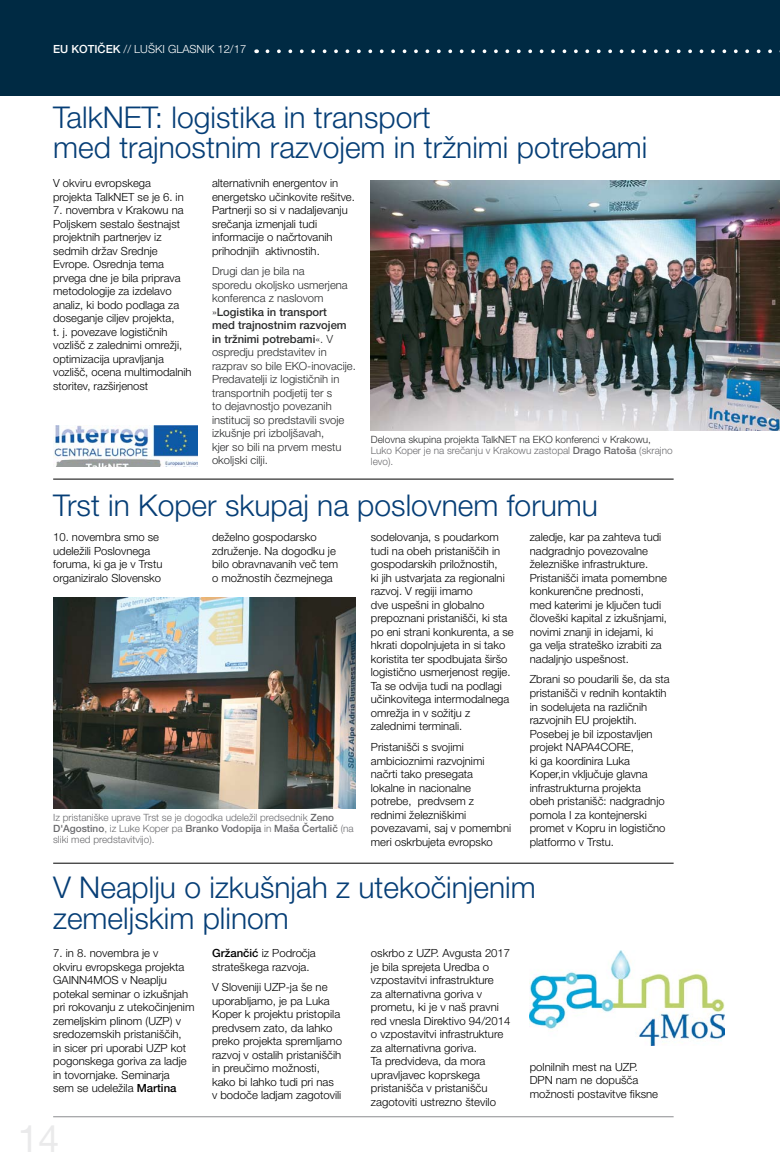
<style>
.page{position:relative;width:780px;height:1170px;background:#fff}
.page>*{position:absolute;margin:0;border:0;box-sizing:border-box;transform-origin:0 0}
.t1{font:37.5px "AA Helvetica";color:#eaeaeb}
.t2{font:30px/30px "Helvetica L";color:#063e76}
.t3{font:11.25px/13.5px "Helvetica L";color:#000}
.t4{font:11.25px/13.5px "Helvetica L";color:#2b2c2d}
.t5{font:11.25px/13.5px "Helvetica LB";color:#2b2c2d}
.t6{font:11.25px "Helvetica LB";color:#fff}
.t7{font:11.25px "Helvetica L";color:#fff}
.t8{font:10px/11.2px "Helvetica L";color:#2b2c2d}
.t9{font:10px "Helvetica L";color:#6a6a6d}
.t10{font:10px "Helvetica LB";color:#6a6a6d}
.s1{font-family:"Helvetica L"}
.s2{color:#6a6a6d}
.s3{font-family:"Helvetica LB";color:#6a6a6d}
.s4{font-family:"Helvetica LB"}
</style>
<div class="page">
<hr style="left:53px;top:1116px;width:620px;height:1px;background:#8b8c8f">
<div style="left:0;top:0;width:780px;height:96px;background:#002a43"></div>
<svg style="left:267px;top:49px;width:513px;height:4px"></svg>
<img style="left:371px;top:180px;width:409px;height:250px">
<img style="left:53px;top:425px;width:144px;height:41px">
<hr style="left:53px;top:478px;width:620px;height:1px;background:#000">
<hr style="left:53px;top:862px;width:620px;height:1px;background:#000">
<img style="left:53px;top:598px;width:303px;height:210px">
<img style="left:529px;top:950px;width:195px;height:95px">
<p class="t6" style="left:53px;top:42px;width:88px">EU KOTIČEK <span class="s1">// luški</span></p>
<p class="t7" style="left:168px;top:42px;width:8px">glasnik</p>
<p class="t7" style="left:217px;top:42px;width:30px">12/17</p>
<h2 class="t2" style="left:53px;top:101px;width:595px">TalkNET: logistika in transport<br>med trajnostnim razvojem in tržnimi potrebami</h2>
<p class="t3" style="left:53px;top:176px;width:132px">V okviru evropskega projekta TalkNET se je 6. in</p>
<p class="t3" style="left:53px;top:203px;width:140px">7. novembra v Krakowu na<br>Poljskem sestalo šestnajst projektnih partnerjev iz sedmih držav Srednje<br>Evrope. Osrednja tema prvega dne je bila priprava metodologije za izdelavo analiz, ki bodo podlaga za doseganje ciljev projekta,<br>t. j. povezave logističnih vozlišč z zalednimi omrežji, optimizacija upravljanja vozlišč, ocena multimodalnih storitev, razširjenost</p>
<p class="t3" style="left:212px;top:176px;width:144px">alternativnih energentov in energetsko učinkovite rešitve.<br>Partnerji so si v nadaljevanju srečanja izmenjali tudi informacije o načrtovanih prihodnjih aktivnostih.</p>
<p class="t4" style="left:212px;top:264px;width:137px">Drugi dan je bila na<br>sporedu okoljsko usmerjena konferenca z naslovom</p>
<p class="t5" style="left:212px;top:305px;width:136px"><span class="s1">»</span>Logistika in transport med trajnostnim razvojem in tržnimi potrebami<span class="s1">«. V</span></p>
<p class="t4" style="left:212px;top:345px;width:145px">ospredju predstavitev in razprav so bile EKO-inovacije.<br>Predavatelji iz logističnih in transportnih podjetij ter s<br>to dejavnostjo povezanih institucij so predstavili svoje izkušnje pri izboljšavah,<br>kjer so bili na prvem mestu okoljski cilji.</p>
<p class="t8" style="left:371px;top:433px;width:303px">Delovna skupina projekta TalkNET na EKO konferenci v Krakowu,<br><span class="s2">Luko Koper je na srečanju v Krakowu zastopal</span> <span class="s3">Drago Ratoša</span> <span class="s2">(skrajno levo).</span></p>
<h2 class="t2" style="left:53px;top:489px;width:546px">Trst in Koper skupaj na poslovnem forumu</h2>
<p class="t3" style="left:53px;top:530px;width:111px">10. novembra smo se udeležili Poslovnega foruma, ki ga je v Trstu organiziralo Slovensko</p>
<p class="t3" style="left:212px;top:530px;width:128px">deželno gospodarsko združenje. Na dogodku je bilo obravnavanih več tem o možnostih čezmejnega</p>
<p class="t3" style="left:371px;top:530px;width:144px">sodelovanja, s poudarkom tudi na obeh pristaniščih in gospodarskih priložnostih,<br>ki jih ustvarjata za regionalni razvoj. V regiji imamo<br>dve uspešni in globalno prepoznani pristanišči, ki sta po eni strani konkurenta, a se hkrati dopolnjujeta in si tako koristita ter spodbujata širšo logistično usmerjenost regije.<br>Ta se odvija tudi na podlagi učinkovitega intermodalnega omrežja in v sožitju z zalednimi terminali.</p>
<p class="t3" style="left:371px;top:740px;width:142px">Pristanišči s svojimi ambicioznimi razvojnimi načrti tako presegata<br>lokalne in nacionalne potrebe, predvsem z rednimi železniškimi povezavami, saj v pomembni meri oskrbujeta evropsko</p>
<p class="t3" style="left:529px;top:530px;width:139px">zaledje, kar pa zahteva tudi nadgradnjo povezovalne železniške infrastrukture.<br>Pristanišči imata pomembne konkurenčne prednosti, med katerimi je ključen tudi človeški kapital z izkušnjami, novimi znanji in idejami, ki ga velja strateško izrabiti za nadaljnjo uspešnost.</p>
<p class="t3" style="left:529px;top:672px;width:141px">Zbrani so poudarili še, da sta pristanišči v rednih kontaktih in sodelujeta na različnih razvojnih EU projektih.<br>Posebej je bil izpostavljen projekt NAPA4CORE,<br>ki ga koordinira Luka<br>Koper,in vključuje glavna infrastrukturna projekta<br>obeh pristanišč: nadgradnjo pomola I za kontejnerski promet v Kopru in logistično platformo v Trstu.</p>
<p class="t9" style="left:53px;top:811px;width:282px">Iz pristaniške uprave Trst se je dogodka udeležil predsednik <span class="s4">Zeno</span></p>
<p class="t10" style="left:53px;top:822px;width:302px">D'Agostino<span class="s1">, iz Luke Koper pa</span> Branko Vodopija <span class="s1">in</span> Maša Čertalič <span class="s1">(na</span></p>
<p class="t9" style="left:53px;top:833px;width:103px">sliki med predstavitvijo).</p>
<h2 class="t2" style="left:53px;top:872px;width:484px">V Neaplju o izkušnjah z utekočinjenim zemeljskim plinom</h2>
<p class="t3" style="left:53px;top:945px;width:143px">7. in 8. novembra je v<br>okviru evropskega projekta<br>GAINN4MOS v Neaplju potekal seminar o izkušnjah pri rokovanju z utekočinjenim zemeljskim plinom (UZP) v sredozemskih pristaniščih,<br>in sicer pri uporabi UZP kot pogonskega goriva za ladje in tovornjake. Seminarja<br>sem se udeležila <span class="s4">Martina</span></p>
<p class="t3" style="left:212px;top:945px;width:105px"><span class="s4">Gržančić</span> iz Področja strateškega razvoja.</p>
<p class="t3" style="left:371px;top:945px;width:141px">oskrbo z UZP. Avgusta 2017 je bila sprejeta Uredba o vzpostavitvi infrastrukture<br>za alternativna goriva v prometu, ki je v naš pravni red vnesla Direktivo 94/2014 o vzpostavitvi infrastrukture za alternativna goriva.<br>Ta predvideva, da mora upravljavec koprskega pristanišča v pristanišču zagotoviti ustrezno število</p>
<p class="t3" style="left:212px;top:980px;width:131px">V Sloveniji UZP-ja še ne uporabljamo, je pa Luka<br>Koper k projektu pristopila predvsem zato, da lahko preko projekta spremljamo razvoj v ostalih pristaniščih in preučimo možnosti, kako bi lahko tudi pri nas v bodoče ladjam zagotovili</p>
<p class="t3" style="left:529px;top:1059px;width:130px">polnilnih mest na UZP.<br>DPN nam ne dopušča možnosti postavitve fiksne</p>
<h1 class="t1" style="left:18px;top:1116px;width:43px">14</h1>
</div>
